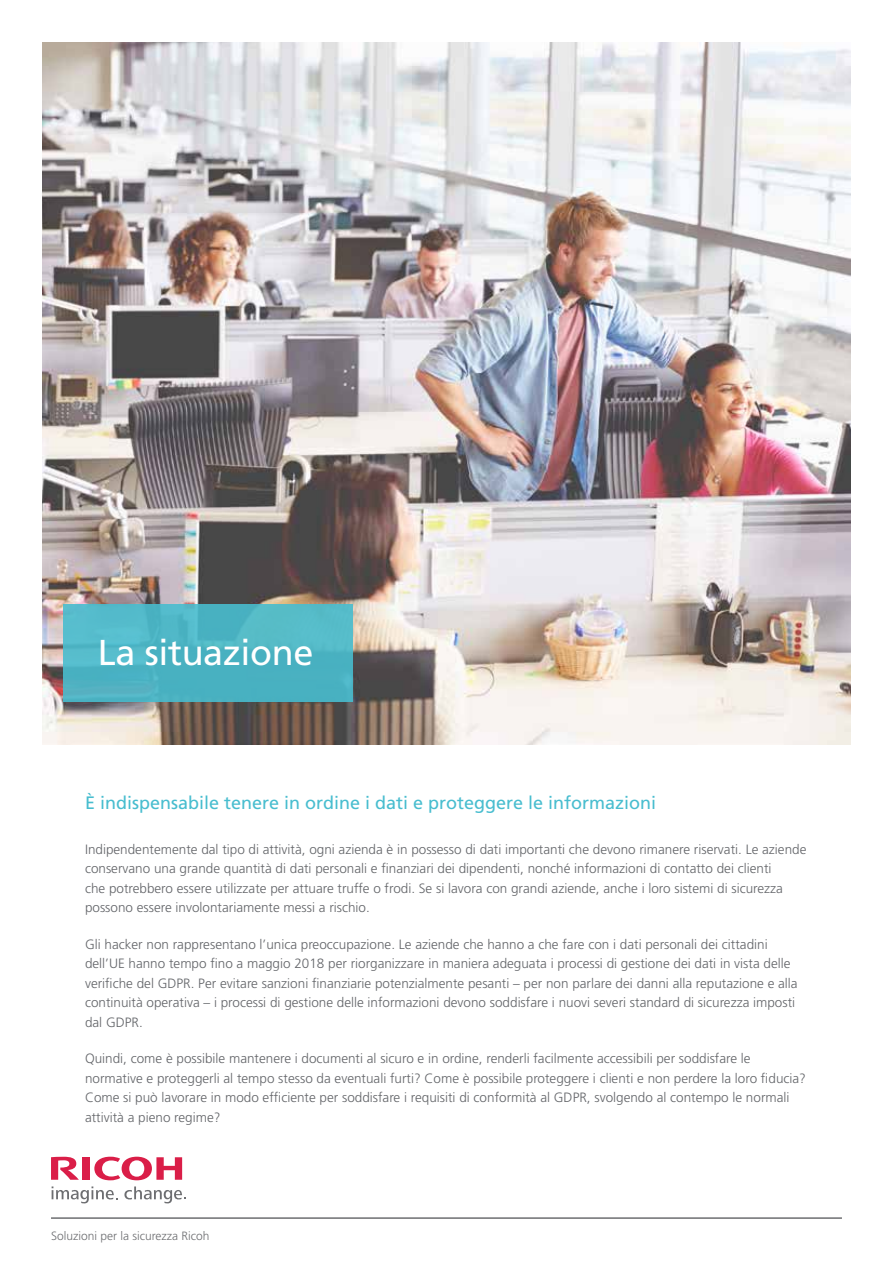
<style>
.page{position:relative;width:893px;height:1263px;background:#fff}
.page>*{position:absolute;margin:0;border:0;box-sizing:border-box;transform-origin:0 0}
.t1{font:36px "Frutiger";letter-spacing:-.01em;color:#fff}
.t2{font:18px "Frutiger";color:#48bdcf}
.t3{font:300 13.5px/19.5px "Frutiger";color:#636569}
.t4{font:300 12px "Frutiger";color:#6d6e71}
</style>
<div class="page">
<svg style="left:94px;top:1157px;width:88px;height:23px"></svg>
<div style="left:82px;top:1157px;width:8px;height:23px;background:#da1e48"></div>
<svg style="left:51px;top:1157px;width:28px;height:23px"></svg>
<svg style="left:52px;top:1186px;width:66px;height:18px"></svg>
<svg style="left:124px;top:1186px;width:62px;height:18px"></svg>
<hr style="left:51px;top:1217px;width:791px;height:2px;background:#6d6e71">
<img style="left:43px;top:43px;width:807px;height:701px">
<div style="left:64px;top:604px;width:289px;height:98px;background:linear-gradient(to right,#50b7c8,#4cb4c3)"></div>
<h1 class="t1" style="left:98px;top:631px;width:217px">La situazione</h1>
<h2 class="t2" style="left:85px;top:792px;width:573px">È indispensabile tenere in ordine i dati e proteggere le informazioni</h2>
<p class="t3" style="left:85px;top:839px;width:723px">Indipendentemente dal tipo di attività, ogni azienda è in possesso di dati importanti che devono rimanere riservati. Le aziende conservano una grande quantità di dati personali e finanziari dei dipendenti, nonché informazioni di contatto dei clienti<br>che potrebbero essere utilizzate per attuare truffe o frodi. Se si lavora con grandi aziende, anche i loro sistemi di sicurezza possono essere involontariamente messi a rischio.</p>
<p class="t3" style="left:85px;top:934px;width:714px">Gli hacker non rappresentano l’unica preoccupazione. Le aziende che hanno a che fare con i dati personali dei cittadini dell’UE hanno tempo fino a maggio 2018 per riorganizzare in maniera adeguata i processi di gestione dei dati in vista delle verifiche del GDPR. Per evitare sanzioni finanziarie potenzialmente pesanti – per non parlare dei danni alla reputazione e alla continuità operativa – i processi di gestione delle informazioni devono soddisfare i nuovi severi standard di sicurezza imposti dal GDPR.</p>
<p class="t3" style="left:85px;top:1049px;width:722px">Quindi, come è possibile mantenere i documenti al sicuro e in ordine, renderli facilmente accessibili per soddisfare le normative e proteggerli al tempo stesso da eventuali furti? Come è possibile proteggere i clienti e non perdere la loro fiducia?<br>Come si può lavorare in modo efficiente per soddisfare i requisiti di conformità al GDPR, svolgendo al contempo le normali attività a pieno regime?</p>
<p class="t4" style="left:51px;top:1229px;width:160px">Soluzioni per la sicurezza Ricoh</p>
</div>
